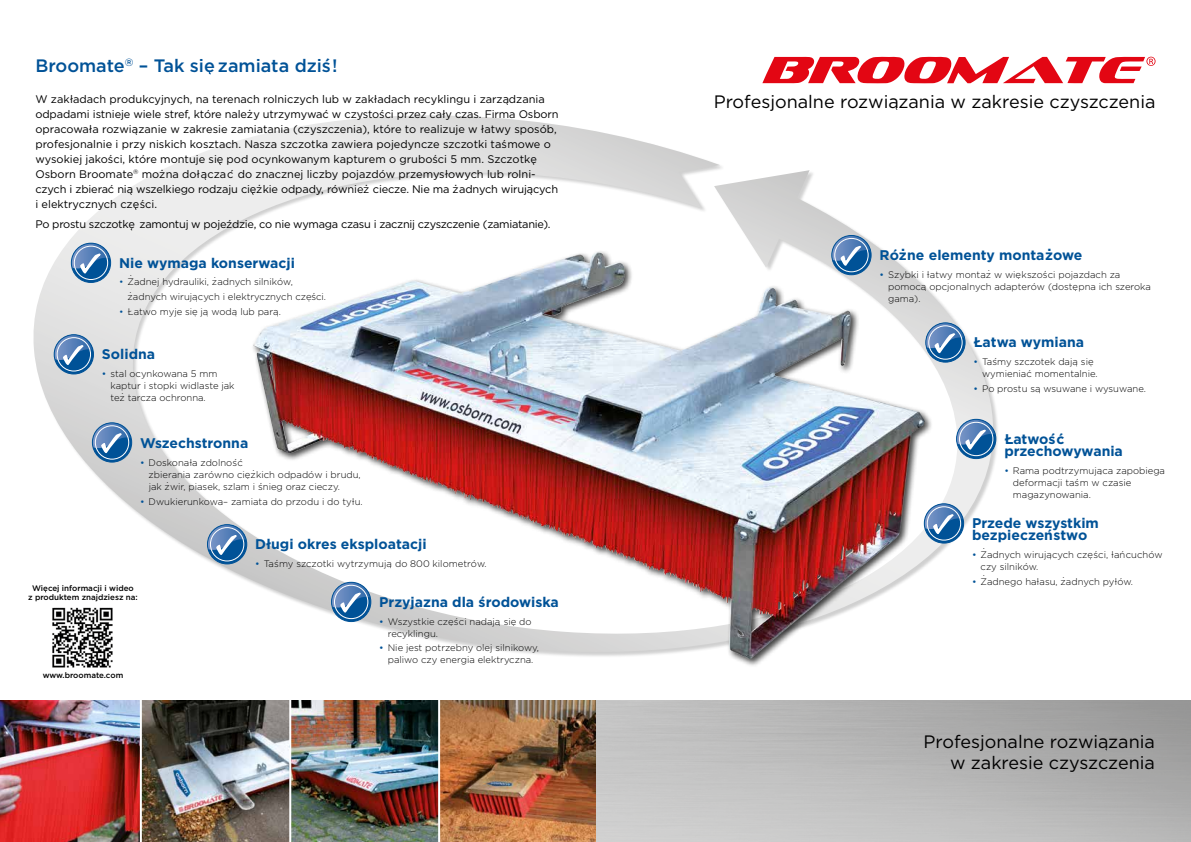
<style>
.page{position:relative;width:1191px;height:842px;background:#fff}
.page>*{position:absolute;margin:0;border:0;box-sizing:border-box;transform-origin:0 0}
.t1{font:18px/21px "Gotham";color:#000;text-align:right}
.t2{font:500 18px "Gotham";color:#005297}
.t3{font:700 14px/12px "Gotham";color:#005297}
.t4{font:11px/22px "Gotham";letter-spacing:-.01em;color:#000}
.t5{font:300 9.5px/12px "Gotham";color:#000}
.t6{font:500 8px/9.5px "Gotham";color:#000;text-align:center}
.s1{font-size:11.3px}
.s2{font-size:18.5px}
.s3{color:#005297}
.s4{font-size:9.8px}
.s5{font-weight:400;color:#005297}
</style>
<div class="page">
<svg style="left:33px;top:115px;width:965px;height:478px"></svg>
<svg style="left:71px;top:243px;width:40px;height:39px"></svg>
<div style="left:74px;top:246px;width:34px;height:34px;border:1px solid #fff;border-radius:50%"></div>
<div style="left:71px;top:243px;width:40px;height:40px;border:1px solid #005297;border-radius:50%"></div>
<svg style="left:71px;top:243px;width:39px;height:31px"></svg>
<svg style="left:832px;top:235px;width:38px;height:14px"></svg>
<svg style="left:925px;top:323px;width:40px;height:39px"></svg>
<div style="left:928px;top:325px;width:34px;height:35px;border:1px solid #fff;border-radius:50%"></div>
<div style="left:925px;top:323px;width:40px;height:39px;border:1px solid #005297;border-radius:50%"></div>
<svg style="left:933px;top:323px;width:31px;height:31px"></svg>
<svg style="left:956px;top:419px;width:39px;height:40px"></svg>
<div style="left:959px;top:422px;width:34px;height:34px;border:1px solid #fff;border-radius:50%"></div>
<div style="left:956px;top:419px;width:40px;height:40px;border:1px solid #005297;border-radius:50%"></div>
<svg style="left:956px;top:419px;width:39px;height:31px"></svg>
<svg style="left:924px;top:504px;width:39px;height:39px"></svg>
<div style="left:926px;top:506px;width:35px;height:35px;border:1px solid #fff;border-radius:50%"></div>
<div style="left:924px;top:504px;width:40px;height:39px;border:1px solid #005297;border-radius:50%"></div>
<svg style="left:933px;top:504px;width:30px;height:31px"></svg>
<svg style="left:92px;top:423px;width:40px;height:39px"></svg>
<div style="left:95px;top:425px;width:34px;height:35px;border:1px solid #fff;border-radius:50%"></div>
<div style="left:92px;top:423px;width:40px;height:39px;border:1px solid #005297;border-radius:50%"></div>
<svg style="left:92px;top:423px;width:39px;height:31px"></svg>
<svg style="left:207px;top:525px;width:40px;height:39px"></svg>
<div style="left:210px;top:527px;width:34px;height:34px;border:1px solid #fff;border-radius:50%"></div>
<div style="left:207px;top:524px;width:40px;height:40px;border:1px solid #005297;border-radius:50%"></div>
<svg style="left:207px;top:525px;width:39px;height:31px"></svg>
<svg style="left:762px;top:57px;width:393px;height:26px"></svg>
<img style="left:52px;top:607px;width:61px;height:61px">
<div style="left:250px;top:249px;width:683px;height:418px;background:#000;opacity:.75"></div>
<img style="left:253px;top:252px;width:343px;height:201px">
<svg style="left:54px;top:335px;width:39px;height:39px"></svg>
<div style="left:57px;top:337px;width:34px;height:34px;border:1px solid #fff;border-radius:50%"></div>
<div style="left:54px;top:334px;width:40px;height:40px;border:1px solid #005297;border-radius:50%"></div>
<svg style="left:54px;top:335px;width:39px;height:31px"></svg>
<img style="left:0;top:700px;width:1191px;height:142px">
<hr style="left:140px;top:697px;width:2px;height:145px;background:#fff">
<hr style="left:289px;top:697px;width:2px;height:145px;background:#fff">
<hr style="left:438px;top:697px;width:2px;height:145px;background:#fff">
<h1 class="t2" style="left:35px;top:55px;width:303px">Broomate<sup>®</sup> – Tak sie zamiata dzis´!</h1>
<p class="t4" style="left:35px;top:88px;width:511px">W zakładach produkcyjnych, na terenach rolniczych lub w zakładach recyklingu i zarz<span class="s1">a</span>dzania</p>
<h1 class="t1" style="left:713px;top:90px;width:443px">Profesjonalne rozwi<span class="s2">a</span>zania w zakresie czyszczenia</h1>
<p class="t4" style="left:35px;top:103px;width:525px">odpadami istnieje wiele stref, które nalezy utrzymywac´ w czystos´ci przez cały czas. Firma Osborn</p>
<p class="t4" style="left:35px;top:96px;width:523px;text-indent:213px">.<br>opracowała rozwi<span class="s1">a</span>zanie w zakresie zamiatania (czyszczenia), które to realizuje w łatwy sposób,</p>
<p class="t4" style="left:35px;top:136px;width:517px;line-height:15px">profesjonalnie i przy niskich kosztach. Nasza szczotka zawiera pojedyncze szczotki tas´mowe o wysokiej jakos´ci, które montuje si<span class="s1">e</span> pod ocynkowanym kapturem o grubos´ci 5 mm. Szczotk<span class="s1">e<br></span>Osborn Broomate<sup>®</sup> mozna doł<span class="s1">a</span>czac´ do znacznej liczby pojazdów przemysłowych lub rolni-</p>
<p class="t4" style="left:35px;top:156px;width:524px;text-indent:125px">.<br>czych i zbierac´ ni<span class="s1">a</span> wszelkiego rodzaju ci<span class="s1">e</span>zkie odpady, równiez ciecze. Nie ma zadnych wiruj<span class="s1">a</span>cych</p>
<p class="t4" style="left:258px;top:171px;width:4px">.</p>
<p class="t4" style="left:365px;top:171px;width:4px">.</p>
<p class="t4" style="left:454px;top:171px;width:4px">.</p>
<p class="t4" style="left:35px;top:193px;width:517px;line-height:20.7px">i elektrycznych cz<span class="s1">e</span>s´ci.<br>Po prostu szczotk<span class="s1">e</span> zamontuj w pojez´dzie, co nie wymaga czasu i zacznij czyszczenie (zamiatanie).</p>
<h2 class="t3" style="left:119px;top:256px;width:177px">Nie wymaga konserwacji</h2>
<p class="t5" style="left:119px;top:276px;width:175px"><span class="s3">•</span> Zadnej hydrauliki, zadnych silników,</p>
<p class="t5" style="left:130px;top:267px;width:4px">.</p>
<p class="t5" style="left:214px;top:269px;width:4px">.</p>
<p class="t5" style="left:128px;top:291px;width:200px">zadnych wiruj<span class="s4">a</span>cych i elektrycznych cz<span class="s4">es´</span>ci.</p>
<p class="t5" style="left:129px;top:284px;width:4px">.</p>
<p class="t5" style="left:119px;top:306px;width:163px"><span class="s3">•</span> Łatwo myje si<span class="s4">e</span> j<span class="s4">a</span> wod<span class="s4">a</span> lub par<span class="s4">a</span>.</p>
<h2 class="t3" style="left:102px;top:348px;width:55px">Solidna</h2>
<p class="t5" style="left:110px;top:367px;width:126px;text-indent:-9px"><span class="s5">•</span> stal ocynkowana 5 mm kaptur i stopki widlaste jak tez tarcza ochronna.</p>
<p class="t5" style="left:121px;top:384px;width:4px">.</p>
<h2 class="t3" style="left:140px;top:437px;width:110px">Wszechstronna</h2>
<p class="t5" style="left:149px;top:456px;width:214px;text-indent:-9px"><span class="s5">•</span> Doskonała zdolnos<span class="s4">´</span>c´<br>zbierania zarówno ci<span class="s4">e</span>zkich odpadów i brudu,</p>
<p class="t5" style="left:149px;top:458px;width:193px;line-height:19px;text-indent:104px">.<br>jak zwir, piasek, szlam i s<span class="s4">´</span>nieg oraz cieczy.</p>
<p class="t5" style="left:166px;top:473px;width:4px">.</p>
<p class="t5" style="left:140px;top:495px;width:224px"><span class="s5">•</span> Dwukierunkowa– zamiata do przodu i do tyłu.</p>
<h2 class="t3" style="left:255px;top:538px;width:173px">Długi okres eksploatacji</h2>
<p class="t5" style="left:255px;top:557px;width:233px"><span class="s5">•</span> Tas<span class="s4">´</span>my szczotki wytrzymuj<span class="s4">a</span> do 800 kilometrów.</p>
<p class="t6" style="left:28px;top:583px;width:111px">Wiecej informacji i wideo<br>z produktem znajdziesz na:</p>
<p class="t6" style="left:43px;top:671px;width:82px">www.broomate.com</p>
<h2 class="t3" style="left:379px;top:595px;width:181px">Przyjazna dla s´rodowiska</h2>
<p class="t5" style="left:388px;top:615px;width:145px;text-indent:-9px"><span class="s5">•</span> Wszystkie cz<span class="s4">e</span>s´ci nadaj<span class="s4">a</span> si<span class="s4">e</span> do recyklingu.</p>
<p class="t5" style="left:379px;top:642px;width:161px;text-align:center"><span class="s5">•</span> Nie jest potrzebny olej silnikowy, paliwo czy energia elektryczna.</p>
<h2 class="t3" style="left:901px;top:240px;width:6px">.</h2>
<h2 class="t3" style="left:1047px;top:240px;width:6px">.</h2>
<p class="t5" style="left:879px;top:268px;width:242px"><span class="s5">•</span> Szybki i łatwy montaz w wi<span class="s4">e</span>kszo<span class="s4">s´</span>ci pojazdach za</p>
<h2 class="t3" style="left:879px;top:249px;width:204px">Rózne elementy montazowe</h2>
<p class="t5" style="left:888px;top:258px;width:264px;line-height:19px;text-indent:100px">.<br>pomoc<span class="s4">a</span> opcjonalnych adapterów (dost<span class="s4">e</span>pna ich szeroka</p>
<p class="t5" style="left:888px;top:292px;width:34px">gama).</p>
<h2 class="t3" style="left:973px;top:336px;width:112px">Łatwa wymiana</h2>
<p class="t5" style="left:982px;top:356px;width:117px;text-indent:-9px"><span class="s5">•</span> Ta<span class="s4">s´</span>my szczotek daj<span class="s4">a</span> si<span class="s4">e </span>wymieniac´ momentalnie.</p>
<p class="t5" style="left:973px;top:382px;width:174px"><span class="s5">•</span> Po prostu s<span class="s4">a</span> wsuwane i wysuwane.</p>
<h2 class="t3" style="left:1004px;top:433px;width:120px">Łatwos´c´ przechowywania</h2>
<p class="t5" style="left:1012px;top:464px;width:154px;text-indent:-9px"><span class="s5">•</span> Rama podtrzymuj<span class="s4">a</span>ca zapobiega deformacji ta<span class="s4">s´</span>m w czasie magazynowania.</p>
<h2 class="t3" style="left:972px;top:517px;width:128px">Przede wszystkim bezpieczen´stwo</h2>
<p class="t5" style="left:972px;top:549px;width:192px"><span class="s5">•</span> Zadnych wiruj<span class="s4">a</span>cych cz<span class="s4">e</span>s´ci, łan´cuchów</p>
<p class="t5" style="left:983px;top:540px;width:4px">.</p>
<p class="t5" style="left:980px;top:561px;width:59px">czy silników.</p>
<p class="t5" style="left:972px;top:575px;width:162px"><span class="s5">•</span> Zadnego hałasu, zadnych pyłów.</p>
<p class="t5" style="left:983px;top:566px;width:4px">.</p>
<p class="t5" style="left:1062px;top:568px;width:4px">.</p>
<h1 class="t1" style="left:923px;top:731px;width:233px">Profesjonalne rozwi<span class="s2">a</span>zania w zakresie czyszczenia</h1>
</div>
